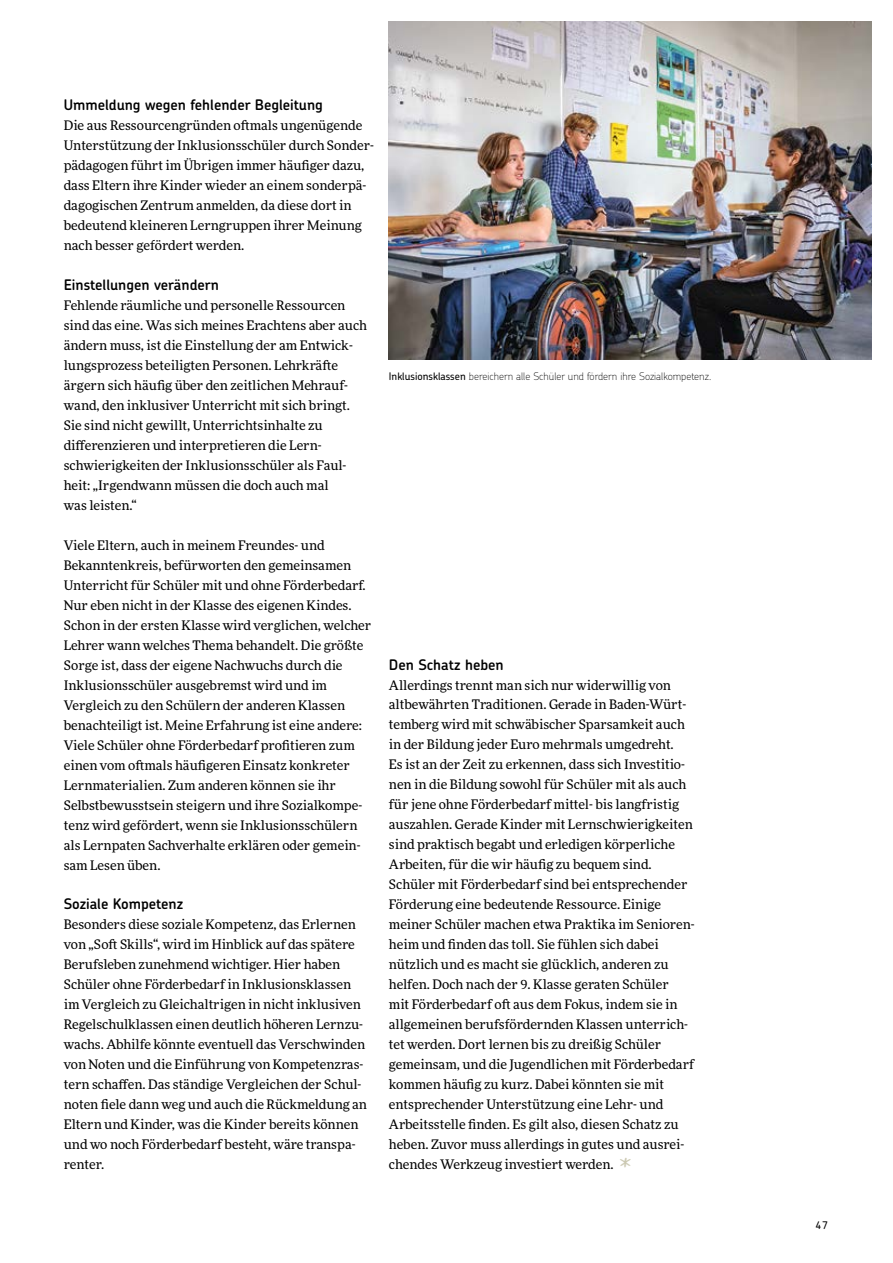
<style>
.page{position:relative;width:893px;height:1263px;background:#fff}
.page>*{position:absolute;margin:0;border:0;box-sizing:border-box;transform-origin:0 0}
.t1{font:600 14.7px "Chevin Std";color:#000}
.t2{font:13.2px/20px "More Pro";color:#000}
.t3{font:100 10.5px "Chevin Std";color:#000}
.t4{font:500 10.5px "Chevin";color:#000}
.s1{font-weight:500}
.s2{font-family:"Sternsinger";font-size:19.5px;color:#cbc8b1}
</style>
<div class="page">
<img style="left:389px;top:21px;width:483px;height:339px">
<p class="t1" style="left:64px;top:95px;width:261px">Ummeldung wegen fehlender Begleitung</p>
<p class="t2" style="left:64px;top:115px;width:312px">Die aus Ressourcengründen oftmals ungenügende Unterstützung der Inklusionsschüler durch Sonder&shy;pädagogen führt im Übrigen immer häufiger dazu, dass Eltern ihre Kinder wieder an einem sonderpä&shy;dagogischen Zentrum anmelden, da diese dort in bedeutend kleineren Lerngruppen ihrer Meinung nach besser gefördert werden.</p>
<p class="t1" style="left:64px;top:275px;width:157px">Einstellungen verändern</p>
<p class="t2" style="left:64px;top:294px;width:305px">Fehlende räumliche und personelle Ressourcen sind das eine. Was sich meines Erachtens aber auch ändern muss, ist die Einstellung der am Entwick&shy;lungsprozess beteiligten Personen. Lehrkräfte ärgern sich häufig über den zeitlichen Mehrauf&shy;wand, den inklusiver Unterricht mit sich bringt.<br>Sie sind nicht gewillt, Unterrichtsinhalte zu differenzieren und interpretieren die Lern&shy;schwierigkeiten der Inklusionsschüler als Faul&shy;heit: „Irgendwann müssen die doch auch mal<br>was leisten.“</p>
<p class="t2" style="left:64px;top:534px;width:309px">Viele Eltern, auch in meinem Freundes- und Bekanntenkreis, befürworten den gemeinsamen Unterricht für Schüler mit und ohne Förderbedarf.<br>Nur eben nicht in der Klasse des eigenen Kindes.<br>Schon in der ersten Klasse wird verglichen, welcher Lehrer wann welches Thema behandelt. Die größte Sorge ist, dass der eigene Nachwuchs durch die Inklusionsschüler ausgebremst wird und im Vergleich zu den Schülern der anderen Klassen benachteiligt ist. Meine Erfahrung ist eine andere:<br>Viele Schüler ohne Förderbedarf profitieren zum einen vom oftmals häufigeren Einsatz konkreter Lernmaterialien. Zum anderen können sie ihr Selbstbewusstsein steigern und ihre Sozialkompe&shy;tenz wird gefördert, wenn sie Inklusionsschülern als Lernpaten Sachverhalte erklären oder gemein&shy;sam Lesen üben.</p>
<p class="t1" style="left:64px;top:894px;width:121px">Soziale Kompetenz</p>
<p class="t2" style="left:64px;top:914px;width:305px">Besonders diese soziale Kompetenz, das Erlernen von „Soft Skills“, wird im Hinblick auf das spätere Berufsleben zunehmend wichtiger. Hier haben Schüler ohne Förderbedarf in Inklusionsklassen im Vergleich zu Gleichaltrigen in nicht inklusiven Regelschulklassen einen deutlich höheren Lernzu&shy;wachs. Abhilfe könnte eventuell das Verschwinden von Noten und die Einführung von Kompetenzras&shy;tern schaffen. Das ständige Vergleichen der Schul&shy;noten fiele dann weg und auch die Rückmeldung an Eltern und Kinder, was die Kinder bereits können und wo noch Förderbedarf besteht, wäre transpa&shy;renter.</p>
<p class="t3" style="left:389px;top:369px;width:324px"><span class="s1">Inklusionsklassen</span> bereichern alle Schüler und fördern ihre Sozialkompetenz.</p>
<p class="t1" style="left:389px;top:654px;width:116px">Den Schatz heben</p>
<p class="t2" style="left:389px;top:674px;width:307px">Allerdings trennt man sich nur widerwillig von altbewährten Traditionen. Gerade in Baden-Würt&shy;temberg wird mit schwäbischer Sparsamkeit auch in der Bildung jeder Euro mehrmals umgedreht.<br>Es ist an der Zeit zu erkennen, dass sich Investitio&shy;nen in die Bildung sowohl für Schüler mit als auch für jene ohne Förderbedarf mittel- bis langfristig auszahlen. Gerade Kinder mit Lernschwierigkeiten sind praktisch begabt und erledigen körperliche Arbeiten, für die wir häufig zu bequem sind.<br>Schüler mit Förderbedarf sind bei entsprechender Förderung eine bedeutende Ressource. Einige meiner Schüler machen etwa Praktika im Senioren&shy;heim und finden das toll. Sie fühlen sich dabei nützlich und es macht sie glücklich, anderen zu helfen. Doch nach der 9. Klasse geraten Schüler<br>mit Förderbedarf oft aus dem Fokus, indem sie in allgemeinen berufsfördernden Klassen unterrich&shy;tet werden. Dort lernen bis zu dreißig Schüler gemeinsam, und die Jugendlichen mit Förderbedarf kommen häufig zu kurz. Dabei könnten sie mit entsprechender Unterstützung eine Lehr- und Arbeitsstelle finden. Es gilt also, diesen Schatz zu heben. Zuvor muss allerdings in gutes und ausrei&shy;chendes Werkzeug investiert werden. <span class="s2">*</span></p>
<p class="t4" style="left:816px;top:1218px;width:14px">47</p>
</div>
